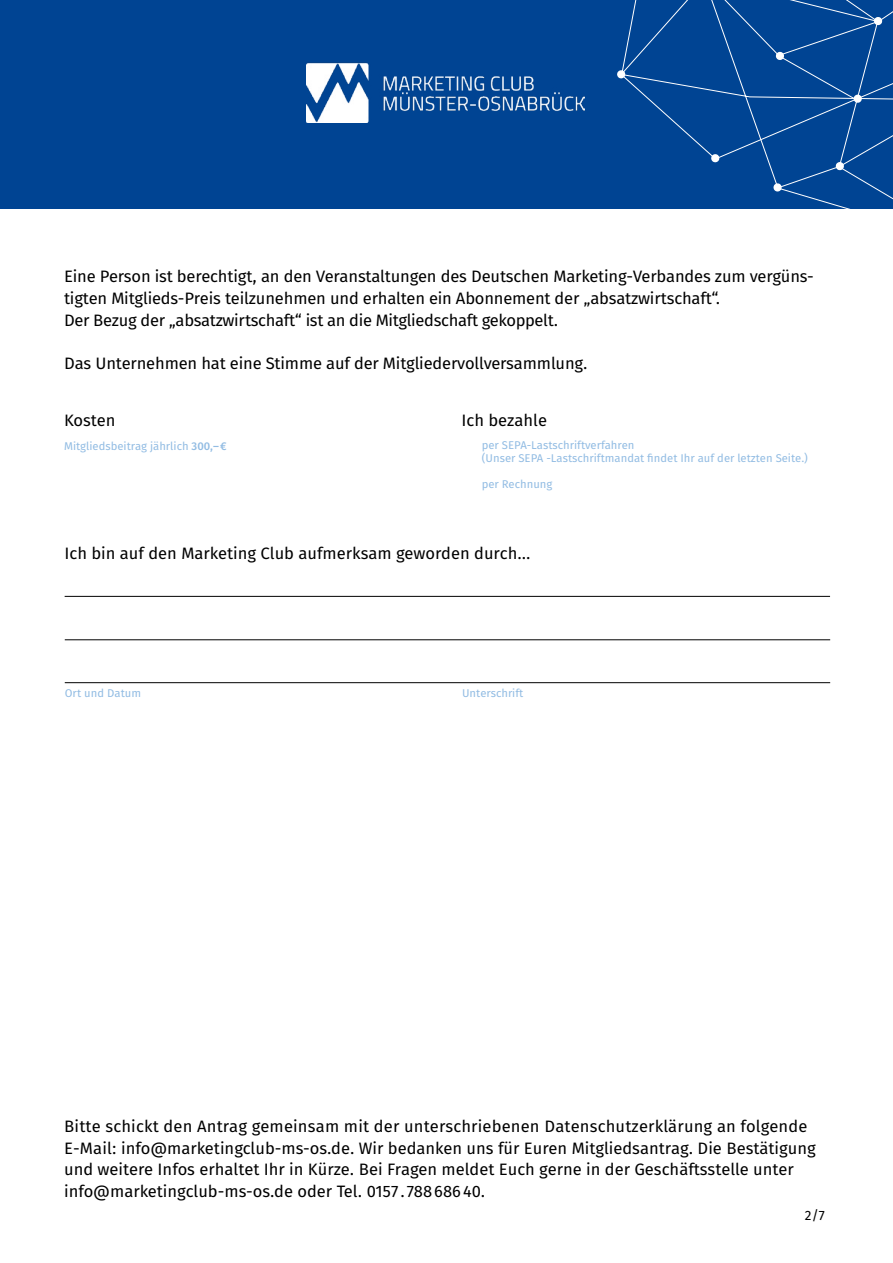
<style>
.page{position:relative;width:893px;height:1263px;background:#fff}
.page>*{position:absolute;margin:0;border:0;box-sizing:border-box;transform-origin:0 0}
.t1{font:16.5px/21.8px "Fira Sans OT";letter-spacing:-.005em;color:#000}
.t2{font:13.5px "Fira Sans OT";color:#000}
.t3{font:11.25px/13.5px "Fira Sans OT";color:#92bce3}
.s1{font-family:"Fira Sans OT Medium"}
</style>
<div class="page">
<div style="left:0;top:0;width:893px;height:208px;background:#004493"></div>
<svg style="left:620px;top:0;width:273px;height:209px"></svg>
<hr style="left:65px;top:682px;width:765px;height:1px;background:#000">
<hr style="left:65px;top:639px;width:765px;height:1px;background:#000">
<hr style="left:65px;top:596px;width:765px;height:1px;background:#000">
<img style="left:306px;top:63px;width:279px;height:59px">
<p class="t1" style="left:64px;top:267px;width:751px">Eine Person ist berechtigt, an den Veranstaltungen des Deutschen Marketing-Verbandes zum vergüns&shy;tigten Mitglieds-Preis teilzunehmen und erhalten ein Abonnement der „absatzwirtschaft“.<br>Der Bezug der „absatzwirtschaft“ ist an die Mitgliedschaft gekoppelt.</p>
<p class="t1" style="left:64px;top:354px;width:525px">Das Unternehmen hat eine Stimme auf der Mitgliedervollversammlung.</p>
<p class="t1" style="left:64px;top:411px;width:53px">Kosten</p>
<p class="t3" style="left:64px;top:440px;width:164px">Mitgliedsbeitrag jährlich <span class="s1">300,–€</span></p>
<p class="t1" style="left:461px;top:411px;width:87px">Ich bezahle</p>
<p class="t3" style="left:482px;top:439px;width:328px">per SEPA-Lastschriftverfahren<br>(Unser SEPA -Lastschriftmandat findet Ihr auf der letzten Seite.)</p>
<p class="t3" style="left:482px;top:478px;width:72px">per Rechnung</p>
<p class="t1" style="left:64px;top:544px;width:468px">Ich bin auf den Marketing Club aufmerksam geworden durch...</p>
<p class="t3" style="left:65px;top:688px;width:78px">Ort und Datum</p>
<p class="t3" style="left:462px;top:688px;width:63px">Unterschrift</p>
<p class="t1" style="left:64px;top:1116px;width:753px">Bitte schickt den Antrag gemeinsam mit der unterschriebenen Datenschutzerklärung an folgende E-Mail: info@marketingclub-ms-os.de. Wir bedanken uns für Euren Mitgliedsantrag. Die Bestätigung und weitere Infos erhaltet Ihr in Kürze. Bei Fragen meldet Euch gerne in der Geschäftsstelle unter info@marketingclub-ms-os.de oder Tel. 0157 . 78868640.</p>
<p class="t2" style="left:805px;top:1206px;width:21px">2/7</p>
</div>
